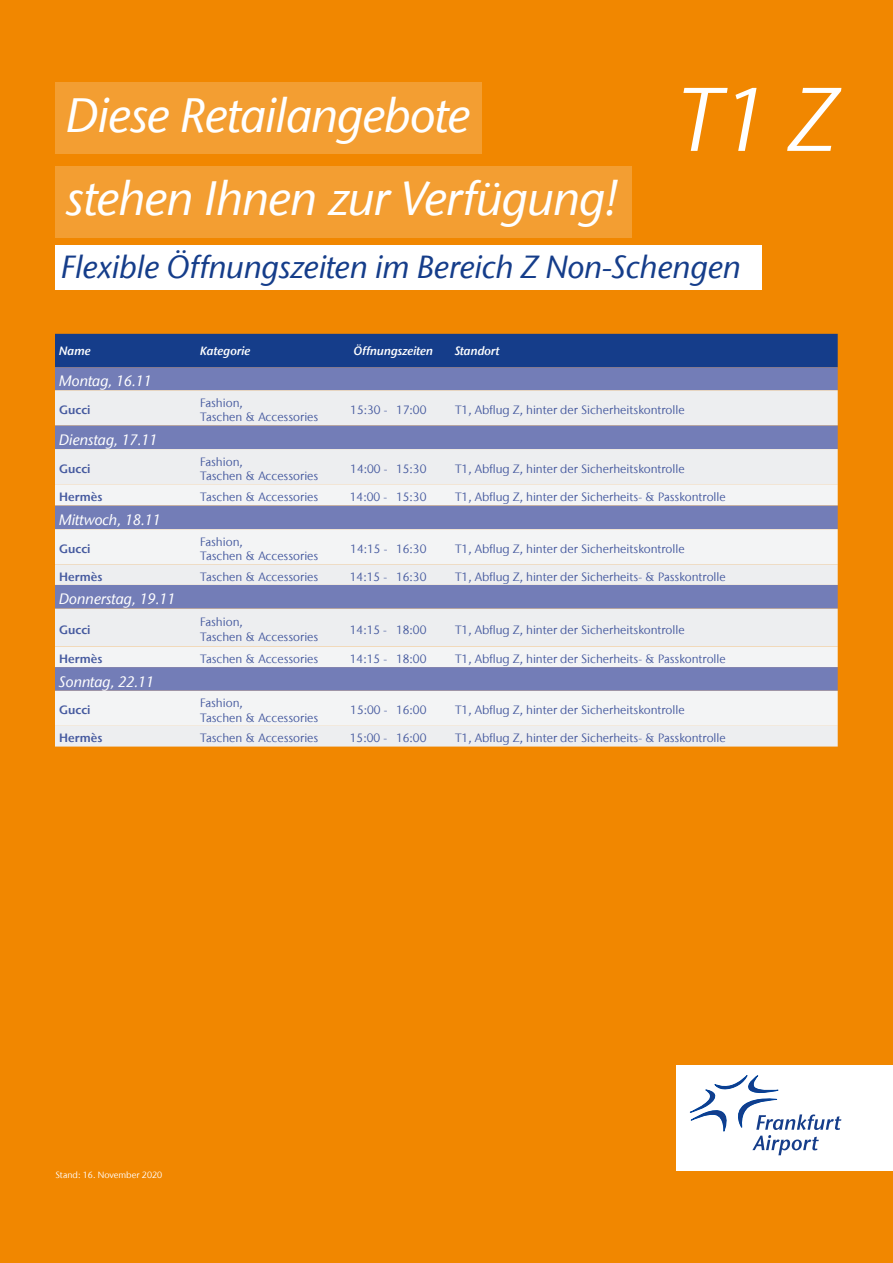
<style>
.page{position:relative;width:893px;height:1263px;background:#f18700}
.page>*{position:absolute;margin:0;border:0;box-sizing:border-box;transform-origin:0 0}
.t1{font:italic 90px "Stone Sans Fraport II";color:#fff}
.t2{font:italic 500 48px/83.1px "Stone Sans Fraport II";letter-spacing:-.015em;color:#fff}
.t3{font:italic 500 31.8px "Stone Sans Fraport II";color:#153d8a}
.t4{font:italic 500 15px "Stone Sans Fraport II";color:#fff}
.t5{font:12px/14.4px "Stone Sans Fraport II";color:#465a9f}
.t6{font:600 12px "Stone Sans Fraport II";color:#465a9f}
.t7{font:italic 600 12px "Stone Sans Fraport II";color:#fff}
.t8{font:9px "Stone Sans Fraport II";color:#fff}
</style>
<div class="page">
<div style="left:55px;top:246px;width:707px;height:44px;background:#fff"></div>
<div style="left:55px;top:334px;width:783px;height:33px;background:#153d8a"></div>
<div style="left:55px;top:367px;width:783px;height:23px;background:#737db7"></div>
<svg style="left:55px;top:390px;width:783px;height:356px;fill:#edeef0"></svg>
<svg style="left:55px;top:484px;width:783px;height:242px;fill:#edeef0"></svg>
<div style="left:55px;top:83px;width:427px;height:71px;background:#f39e32"></div>
<div style="left:55px;top:166px;width:577px;height:71px;background:#f39e32"></div>
<div style="left:677px;top:1065px;width:216px;height:105px;background:#fff"></div>
<svg style="left:690px;top:1075px;width:151px;height:80px"></svg>
<h2 class="t2" style="left:66px;top:73px;width:556px">Diese Retailangebote<br>stehen Ihnen zur Verfügung!</h2>
<h1 class="t1" style="left:677px;top:64px;width:161px">T1 Z</h1>
<h3 class="t3" style="left:61px;top:247px;width:681px">Flexible Öffnungszeiten im Bereich Z Non-Schengen</h3>
<p class="t7" style="left:59px;top:343px;width:33px">Name</p>
<p class="t7" style="left:200px;top:343px;width:52px">Kategorie</p>
<p class="t7" style="left:354px;top:343px;width:81px">Öffnungszeiten</p>
<p class="t7" style="left:455px;top:343px;width:46px">Standort</p>
<p class="t4" style="left:59px;top:371px;width:94px">Montag, 16.11</p>
<p class="t6" style="left:59px;top:402px;width:33px">Gucci</p>
<p class="t5" style="left:200px;top:395px;width:120px">Fashion,<br>Taschen &amp; Accessories</p>
<p class="t5" style="left:350px;top:402px;width:78px">15:30 - 17:00</p>
<p class="t5" style="left:455px;top:402px;width:231px">T1, Abflug Z, hinter der Sicherheitskontrolle</p>
<p class="t4" style="left:59px;top:430px;width:100px">Dienstag, 17.11</p>
<p class="t6" style="left:59px;top:461px;width:33px">Gucci</p>
<p class="t5" style="left:200px;top:454px;width:120px">Fashion,<br>Taschen &amp; Accessories</p>
<p class="t5" style="left:350px;top:461px;width:78px">14:00 - 15:30</p>
<p class="t5" style="left:455px;top:461px;width:231px">T1, Abflug Z, hinter der Sicherheitskontrolle</p>
<p class="t6" style="left:59px;top:489px;width:45px">Hermès</p>
<p class="t5" style="left:200px;top:489px;width:120px">Taschen &amp; Accessories</p>
<p class="t5" style="left:350px;top:489px;width:78px">14:00 - 15:30</p>
<p class="t5" style="left:455px;top:489px;width:272px">T1, Abflug Z, hinter der Sicherheits- &amp; Passkontrolle</p>
<p class="t4" style="left:59px;top:510px;width:103px">Mittwoch, 18.11</p>
<p class="t6" style="left:59px;top:541px;width:33px">Gucci</p>
<p class="t5" style="left:200px;top:534px;width:120px">Fashion,<br>Taschen &amp; Accessories</p>
<p class="t5" style="left:350px;top:541px;width:78px">14:15 - 16:30</p>
<p class="t5" style="left:455px;top:541px;width:231px">T1, Abflug Z, hinter der Sicherheitskontrolle</p>
<p class="t6" style="left:59px;top:569px;width:45px">Hermès</p>
<p class="t5" style="left:200px;top:569px;width:120px">Taschen &amp; Accessories</p>
<p class="t5" style="left:350px;top:569px;width:78px">14:15 - 16:30</p>
<p class="t5" style="left:455px;top:569px;width:272px">T1, Abflug Z, hinter der Sicherheits- &amp; Passkontrolle</p>
<p class="t4" style="left:59px;top:590px;width:118px">Donnerstag, 19.11</p>
<p class="t6" style="left:59px;top:622px;width:33px">Gucci</p>
<p class="t5" style="left:200px;top:615px;width:120px">Fashion,<br>Taschen &amp; Accessories</p>
<p class="t5" style="left:350px;top:622px;width:78px">14:15 - 18:00</p>
<p class="t5" style="left:455px;top:622px;width:231px">T1, Abflug Z, hinter der Sicherheitskontrolle</p>
<p class="t6" style="left:59px;top:651px;width:45px">Hermès</p>
<p class="t5" style="left:200px;top:651px;width:120px">Taschen &amp; Accessories</p>
<p class="t5" style="left:350px;top:651px;width:78px">14:15 - 18:00</p>
<p class="t5" style="left:455px;top:651px;width:272px">T1, Abflug Z, hinter der Sicherheits- &amp; Passkontrolle</p>
<p class="t4" style="left:59px;top:672px;width:96px">Sonntag, 22.11</p>
<p class="t6" style="left:59px;top:703px;width:33px">Gucci</p>
<p class="t5" style="left:200px;top:696px;width:120px">Fashion,<br>Taschen &amp; Accessories</p>
<p class="t5" style="left:350px;top:703px;width:78px">15:00 - 16:00</p>
<p class="t5" style="left:455px;top:703px;width:231px">T1, Abflug Z, hinter der Sicherheitskontrolle</p>
<p class="t6" style="left:59px;top:730px;width:45px">Hermès</p>
<p class="t5" style="left:200px;top:731px;width:120px">Taschen &amp; Accessories</p>
<p class="t5" style="left:350px;top:731px;width:78px">15:00 - 16:00</p>
<p class="t5" style="left:455px;top:731px;width:272px">T1, Abflug Z, hinter der Sicherheits- &amp; Passkontrolle</p>
<p class="t8" style="left:55px;top:1169px;width:108px">Stand: 16. November 2020</p>
</div>
